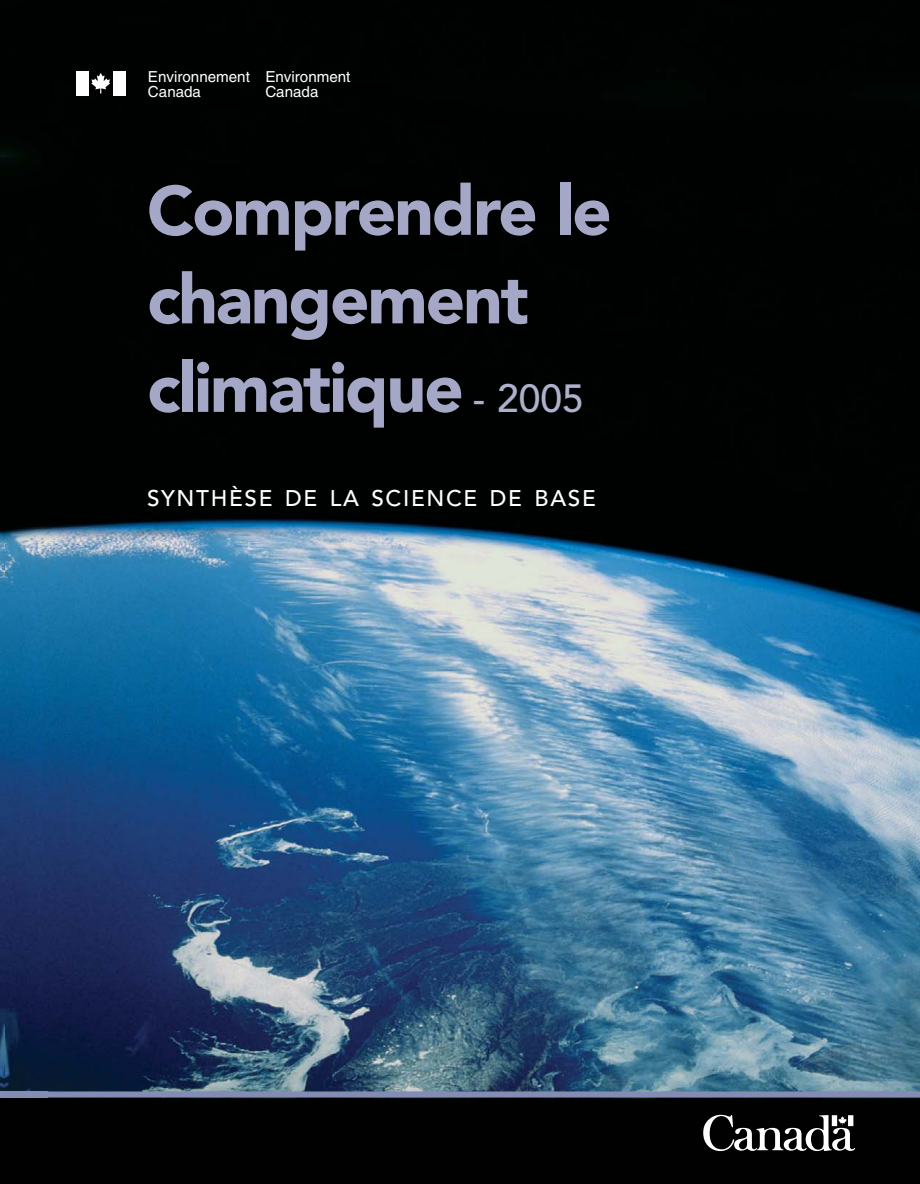
<style>
.page{position:relative;width:920px;height:1184px;background:#fff}
.page>*{position:absolute;margin:0;border:0;box-sizing:border-box;transform-origin:0 0}
.t1{font:900 69px/88.5px "Avenir";letter-spacing:-.03em;color:#a4a8c6}
.t2{font:500 22.5px "Avenir";letter-spacing:.075em;color:#fff}
.t3{font:15.15px/15.1px "Helvetica";color:#fff}
.s1{font-weight:500;font-size:39px;color:#aeb1cc}
</style>
<div class="page">
<img style="left:4px;top:0;width:915px;height:1184px">
<div style="left:76px;top:71px;width:12px;height:24px;background:#fff"></div>
<div style="left:113px;top:71px;width:12px;height:24px;background:#fff"></div>
<svg style="left:91px;top:73px;width:19px;height:20px"></svg>
<svg style="left:0;top:0;width:4px;height:1184px;background:#0d253c"></svg>
<svg style="left:703px;top:1114px;width:151px;height:37px"></svg>
<div style="left:0;top:1091px;width:919px;height:6px;background:#858cb3"></div>
<p class="t3" style="left:148px;top:70px;width:103px">Environnement<br>Canada</p>
<p class="t3" style="left:265px;top:70px;width:87px">Environment<br>Canada</p>
<p class="t1" style="left:147px;top:172px;width:466px">Comprendre le changement climatique <span class="s1">- 2005</span></p>
<p class="t2" style="left:147px;top:489px;width:450px">SYNTHÈSE DE LA SCIENCE DE BASE</p>
</div>
